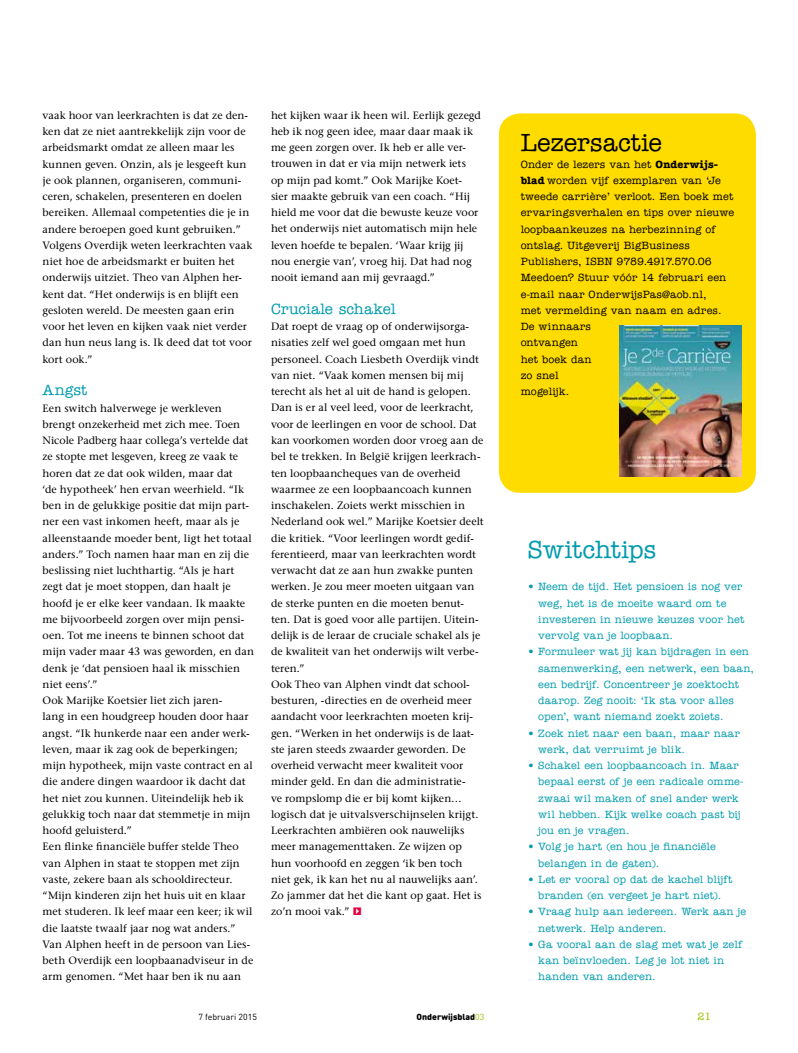
<style>
.page{position:relative;width:798px;height:1053px;background:#fff}
.page>*{position:absolute;margin:0;border:0;box-sizing:border-box;transform-origin:0 0}
.t1{font:500 25px "American Typewriter Std";letter-spacing:-.005em;color:#000}
.t2{font:500 25px "American Typewriter Std";letter-spacing:-.005em;color:#009bad}
.t3{font:500 15px "American Typewriter Std";color:#009bad}
.t4{font:10.62px/16.2px "Stone Serif LT";letter-spacing:.01em;color:#000}
.t5{font:500 10.62px/16.2px "American Typewriter Std";letter-spacing:.01em;color:#009bad}
.t6{font:500 10.62px/16.2px "American Typewriter Std";letter-spacing:.01em;color:#000}
.t7{font:500 10.62px "American Typewriter Std";color:#98c000}
.t8{font:900 8.75px "DIN Round OT";color:#000}
.t9{font:8.75px "DIN Round OT";color:#000}
.s1{font-family:"Aobtekens Plain";color:#e60042}
.s2{font-weight:700}
.s3{font-weight:400;color:#98c000}
</style>
<div class="page">
<div style="left:498px;top:113px;width:257px;height:380px;background:#ffdc00;border-radius:21px"></div>
<img style="left:619px;top:325px;width:122px;height:151px">
<p class="t4" style="left:43px;top:107px;width:211px">vaak hoor van leerkrachten is dat ze den&shy;ken dat ze niet aantrekkelijk zijn voor de arbeidsmarkt omdat ze alleen maar les kunnen geven. Onzin, als je lesgeeft kun je ook plannen, organiseren, communi&shy;ceren, schakelen, presenteren en doelen bereiken. Allemaal competenties die je in andere beroepen goed kunt gebruiken.” Volgens Overdijk weten leerkrachten vaak niet hoe de arbeidsmarkt er buiten het onderwijs uitziet. Theo van Alphen her&shy;kent dat. “Het onderwijs is en blijft een gesloten wereld. De meesten gaan erin voor het leven en kijken vaak niet verder dan hun neus lang is. Ik deed dat tot voor kort ook.”</p>
<h2 class="t3" style="left:43px;top:382px;width:46px">Angst</h2>
<p class="t4" style="left:43px;top:399px;width:213px">Een switch halverwege je werkleven brengt onzekerheid met zich mee. Toen Nicole Padberg haar collega’s vertelde dat ze stopte met lesgeven, kreeg ze vaak te horen dat ze dat ook wilden, maar dat<br>‘de hypotheek’ hen ervan weerhield. “Ik ben in de gelukkige positie dat mijn part&shy;ner een vast inkomen heeft, maar als je alleenstaande moeder bent, ligt het totaal anders.” Toch namen haar man en zij die beslissing niet luchthartig. “Als je hart zegt dat je moet stoppen, dan haalt je hoofd je er elke keer vandaan. Ik maakte me bijvoorbeeld zorgen over mijn pensi&shy;oen. Tot me ineens te binnen schoot dat mijn vader maar 43 was geworden, en dan denk je ‘dat pensioen haal ik misschien niet eens’.”<br>Ook Marijke Koetsier liet zich jaren-<br>lang in een houdgreep houden door haar angst. “Ik hunkerde naar een ander werk&shy;leven, maar ik zag ook de beperkingen; mijn hypotheek, mijn vaste contract en al die andere dingen waardoor ik dacht dat het niet zou kunnen. Uiteindelijk heb ik gelukkig toch naar dat stemmetje in mijn hoofd geluisterd.”<br>Een flinke financiële buffer stelde Theo van Alphen in staat te stoppen met zijn vaste, zekere baan als schooldirecteur. “Mijn kinderen zijn het huis uit en klaar met studeren. Ik leef maar een keer; ik wil die laatste twaalf jaar nog wat anders.” Van Alphen heeft in de persoon van Lies&shy;beth Overdijk een loopbaanadviseur in de arm genomen. “Met haar ben ik nu aan</p>
<p class="t4" style="left:271px;top:107px;width:211px">het kijken waar ik heen wil. Eerlijk gezegd heb ik nog geen idee, maar daar maak ik me geen zorgen over. Ik heb er alle ver&shy;trouwen in dat er via mijn netwerk iets op mijn pad komt.” Ook Marijke Koet&shy;sier maakte gebruik van een coach. “Hij hield me voor dat die bewuste keuze voor het onderwijs niet automatisch mijn hele leven hoefde te bepalen. ‘Waar krijg jij nou energie van’, vroeg hij. Dat had nog nooit iemand aan mij gevraagd.”</p>
<h2 class="t3" style="left:271px;top:300px;width:126px">Cruciale schakel</h2>
<p class="t4" style="left:271px;top:318px;width:214px">Dat roept de vraag op of onderwijsorga&shy;nisaties zelf wel goed omgaan met hun personeel. Coach Liesbeth Overdijk vindt van niet. “Vaak komen mensen bij mij terecht als het al uit de hand is gelopen.<br>Dan is er al veel leed, voor de leerkracht, voor de leerlingen en voor de school. Dat kan voorkomen worden door vroeg aan de bel te trekken. In België krijgen leerkrach&shy;ten loopbaancheques van de overheid waarmee ze een loopbaancoach kunnen inschakelen. Zoiets werkt misschien in Nederland ook wel.” Marijke Koetsier deelt die kritiek. “Voor leerlingen wordt gedif&shy;ferentieerd, maar van leerkrachten wordt verwacht dat ze aan hun zwakke punten werken. Je zou meer moeten uitgaan van de sterke punten en die moeten benut&shy;ten. Dat is goed voor alle partijen. Uitein&shy;delijk is de leraar de cruciale schakel als je de kwaliteit van het onderwijs wilt verbe&shy;teren.”<br>Ook Theo van Alphen vindt dat school&shy;besturen, -directies en de overheid meer aandacht voor leerkrachten moeten krij&shy;gen. “Werken in het onderwijs is de laat&shy;ste jaren steeds zwaarder geworden. De overheid verwacht meer kwaliteit voor minder geld. En dan die administratie-<br>ve rompslomp die er bij komt kijken… logisch dat je uitvalsverschijnselen krijgt.<br>Leerkrachten ambiëren ook nauwelijks meer managementtaken. Ze wijzen op hun voorhoofd en zeggen ‘ik ben toch niet gek, ik kan het nu al nauwelijks aan’.<br>Zo jammer dat het die kant op gaat. Het is zo’n mooi vak.” <span class="s1">h</span></p>
<h1 class="t1" style="left:520px;top:129px;width:143px">Lezersactie</h1>
<p class="t6" style="left:520px;top:156px;width:215px">Onder de lezers van het <span class="s2">Onderwijs&shy;blad</span> worden vijf exemplaren van ‘Je tweede carrière’ verloot. Een boek met ervaringsverhalen en tips over nieuwe loopbaankeuzes na herbezinning of ontslag. Uitgeverij BigBusiness<br>Publishers, ISBN 9789.4917.570.06<br>Meedoen? Stuur vóór 14 februari een e-mail naar OnderwijsPas@aob.nl,<br>met vermelding van naam en adres.<br>De winnaars<br>ontvangen<br>het boek dan<br>zo snel<br>mogelijk.</p>
<h1 class="t2" style="left:527px;top:535px;width:130px">Switchtips</h1>
<p class="t5" style="left:538px;top:578px;width:207px;text-indent:-10px">• Neem de tijd. Het pensioen is nog ver weg, het is de moeite waard om te investeren in nieuwe keuzes voor het vervolg van je loopbaan.</p>
<p class="t5" style="left:538px;top:643px;width:217px;text-indent:-10px">• Formuleer wat jij kan bijdragen in een samenwerking, een netwerk, een baan, een bedrijf. Concentreer je zoektocht daarop. Zeg nooit: ‘Ik sta voor alles open’, want niemand zoekt zoiets.</p>
<p class="t5" style="left:538px;top:725px;width:203px;text-indent:-10px">• Zoek niet naar een baan, maar naar werk, dat verruimt je blik.</p>
<p class="t5" style="left:538px;top:757px;width:207px;text-indent:-10px">• Schakel een loopbaancoach in. Maar bepaal eerst of je een radicale omme&shy;zwaai wil maken of snel ander werk wil hebben. Kijk welke coach past bij jou en je vragen.</p>
<p class="t5" style="left:538px;top:838px;width:179px;text-indent:-10px">• Volg je hart (en hou je financiële belangen in de gaten).</p>
<p class="t5" style="left:527px;top:871px;width:206px;text-align:center">• Let er vooral op dat de kachel blijft branden (en vergeet je hart niet).</p>
<p class="t5" style="left:538px;top:903px;width:209px;text-indent:-10px">• Vraag hulp aan iedereen. Werk aan je netwerk. Help anderen.</p>
<p class="t5" style="left:538px;top:936px;width:206px;text-indent:-10px">• Ga vooral aan de slag met wat je zelf kan beïnvloeden. Leg je lot niet in handen van anderen.</p>
<p class="t9" style="left:198px;top:1011px;width:60px">7 februari 2015</p>
<p class="t8" style="left:416px;top:1011px;width:69px">Onderwijsblad<span class="s3">03</span></p>
<p class="t7" style="left:697px;top:1010px;width:16px">21</p>
</div>
